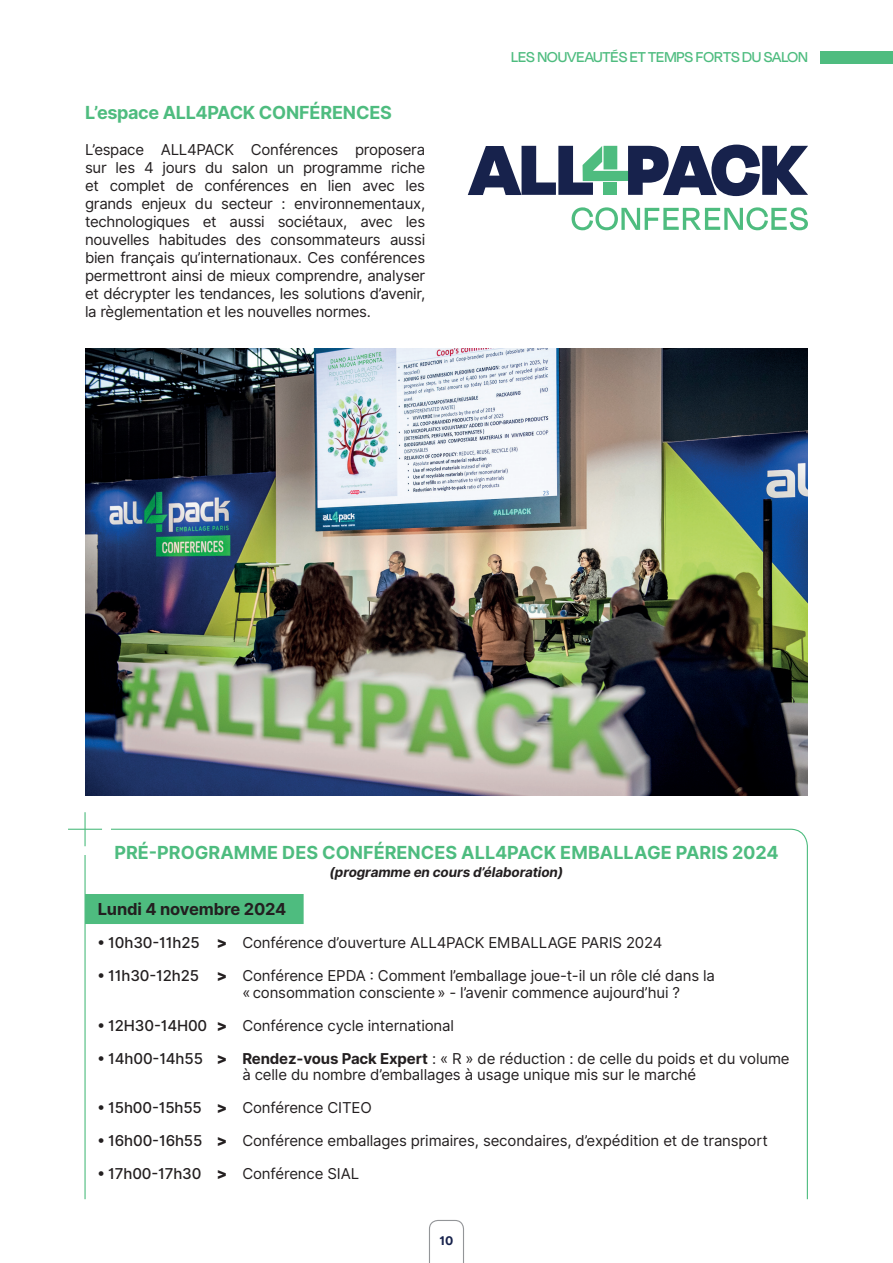
<style>
.page{position:relative;width:893px;height:1263px;background:#fff}
.page>*{position:absolute;margin:0;border:0;box-sizing:border-box;transform-origin:0 0}
.t1{font:700 18px "Inter";color:#4ebc7f}
.t2{font:700 18px "Inter";letter-spacing:-.02em;color:#4ebc7f}
.t3{font:500 16.5px "Degular Display";color:#4ebc7f}
.t4{font:700 16.5px "Inter";letter-spacing:-.01em;color:#231f20}
.t5{font:15px/18px "Inter";letter-spacing:-.01em;color:#231f20}
.t6{font:italic 700 13.5px "Inter";letter-spacing:-.01em;color:#231f20}
.t7{font:700 12px "Inter";color:#17224c}
.s1{font-weight:500}
.s2{font-weight:900}
.s3{font-weight:700}
</style>
<div class="page">
<svg style="left:429px;top:1220px;width:35px;height:43px"></svg>
<img style="left:85px;top:349px;width:723px;height:446px">
<div style="left:821px;top:51px;width:72px;height:13px;background:#4ebc7f"></div>
<svg style="left:468px;top:145px;width:340px;height:51px"></svg>
<svg style="left:572px;top:207px;width:236px;height:23px"></svg>
<svg style="left:84px;top:828px;width:724px;height:372px"></svg>
<div style="left:68px;top:812px;width:43px;height:43px;background:#fff"></div>
<hr style="left:84px;top:812px;width:2px;height:34px;background:#4ebc7f">
<hr style="left:68px;top:829px;width:34px;height:1px;background:#4ebc7f">
<div style="left:85px;top:894px;width:219px;height:30px;background:#4ebc7f"></div>
<p class="t2" style="left:85px;top:100px;width:309px">L’espace ALL4PACK CONFÉRENCES</p>
<p class="t5" style="left:85px;top:141px;width:342px;text-align:justify">L’espace ALL4PACK Conférences proposera sur les 4 jours du salon un programme riche et complet de conférences en lien avec les grands enjeux du secteur : environnementaux, technologiques et aussi sociétaux, avec les nouvelles habitudes des consommateurs aussi bien français qu’internationaux. Ces conférences permettront ainsi de mieux comprendre, analyser et décrypter les tendances, les solutions d’avenir, la règlementation et les nouvelles normes.</p>
<p class="t3" style="left:511px;top:48px;width:298px">LES NOUVEAUTÉS ET TEMPS FORTS DU SALON</p>
<p class="t1" style="left:114px;top:840px;width:666px">PRÉ-PROGRAMME DES CONFÉRENCES ALL4PACK EMBALLAGE PARIS 2024</p>
<p class="t6" style="left:330px;top:862px;width:235px">(programme en cours d’élaboration)</p>
<p class="t4" style="left:98px;top:897px;width:190px">Lundi 4 novembre 2024</p>
<p class="t5" style="left:98px;top:934px;width:566px"><span class="s1">• 10h30-11h25</span> <span class="s2">&gt;</span> Conférence d’ouverture ALL4PACK EMBALLAGE PARIS 2024</p>
<p class="t5" style="left:242px;top:968px;width:474px;line-height:16.5px;text-indent:-145px"><span class="s1">• 11h30-12h25</span> <span class="s2">&gt;</span> Conférence EPDA : Comment l’emballage joue-t-il un rôle clé dans la « consommation consciente » - l’avenir commence aujourd’hui ?</p>
<p class="t5" style="left:98px;top:1016px;width:358px"><span class="s1">• 12H30-14H00</span> <span class="s2">&gt;</span> Conférence cycle international</p>
<p class="t5" style="left:242px;top:1050px;width:549px;line-height:16.5px;text-indent:-145px"><span class="s1">• 14h00-14h55</span> <span class="s2">&gt;</span> <span class="s3">Rendez-vous Pack Expert</span> : « R » de réduction : de celle du poids et du volume à celle du nombre d’emballages à usage unique mis sur le marché</p>
<p class="t5" style="left:98px;top:1099px;width:275px"><span class="s1">• 15h00-15h55</span> <span class="s2">&gt;</span> Conférence CITEO</p>
<p class="t5" style="left:98px;top:1132px;width:671px"><span class="s1">• 16h00-16h55</span> <span class="s2">&gt;</span> Conférence emballages primaires, secondaires, d’expédition et de transport</p>
<p class="t5" style="left:98px;top:1165px;width:263px"><span class="s1">• 17h00-17h30</span> <span class="s2">&gt;</span> Conférence SIAL</p>
<p class="t7" style="left:439px;top:1232px;width:15px">10</p>
</div>
